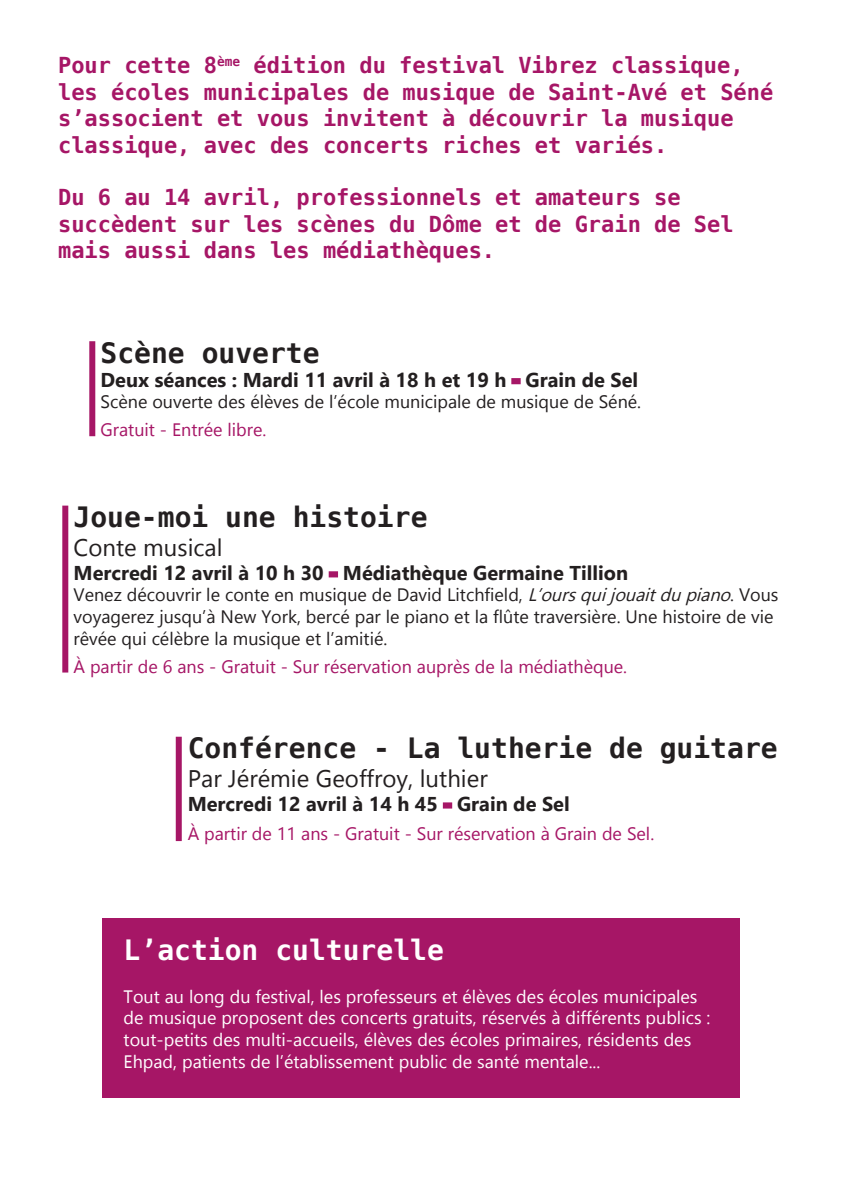
<style>
.page{position:relative;width:842px;height:1191px;background:#fff}
.page>*{position:absolute;margin:0;border:0;box-sizing:border-box;transform-origin:0 0}
.t1{font:700 28px "DejaVu Sans Mono";color:#231f20}
.t2{font:700 28px "DejaVu Sans Mono";color:#fff}
.t3{font:24px "Gadugi";color:#231f20}
.t4{font:700 22px/26.4px "DejaVu Sans Mono";color:#a61666}
.t5{font:700 20px "Gadugi";color:#231f20}
.t6{font:18px/21.6px "Gadugi";color:#fff}
.t7{font:18px/21.6px "Gadugi";color:#231f20}
.t8{font:18px "Gadugi";color:#a61666}
.s1{color:#a61666}
.s2{font-style:italic}
</style>
<div class="page">
<div style="left:102px;top:918px;width:638px;height:179px;background:#a61666"></div>
<div style="left:329px;top:571px;width:9px;height:6px;border:4px solid #a61666"></div>
<div style="left:62px;top:505px;width:6px;height:167px;background:#a61666"></div>
<div style="left:443px;top:802px;width:9px;height:6px;border:4px solid #a61666"></div>
<div style="left:176px;top:736px;width:6px;height:105px;background:#a61666"></div>
<div style="left:511px;top:378px;width:10px;height:6px;border:4px solid #a61666"></div>
<div style="left:89px;top:341px;width:6px;height:95px;background:#a61666"></div>
<p class="t4" style="left:58px;top:54px;width:717px">Pour cette 8<sup>ème</sup> édition du festival Vibrez classique, les écoles municipales de musique de Saint-Avé et Séné s’associent et vous invitent à découvrir la musique classique, avec des concerts riches et variés.</p>
<p class="t4" style="left:58px;top:186px;width:677px">Du 6 au 14 avril, professionnels et amateurs se succèdent sur les scènes du Dôme et de Grain de Sel mais aussi dans les médiathèques.</p>
<p class="t1" style="left:101px;top:340px;width:221px">Scène ouverte</p>
<p class="t5" style="left:101px;top:372px;width:539px">Deux séances : Mardi 11 avril à 18 h et 19 h <span class="s1">-</span> Grain de Sel</p>
<p class="t7" style="left:101px;top:391px;width:542px">Scène ouverte des élèves de l’école municipale de musique de Séné.</p>
<p class="t8" style="left:101px;top:419px;width:167px">Gratuit - Entrée libre.</p>
<p class="t1" style="left:74px;top:504px;width:355px">Joue-moi une histoire</p>
<p class="t3" style="left:74px;top:537px;width:151px">Conte musical</p>
<p class="t5" style="left:74px;top:565px;width:556px">Mercredi 12 avril à 10 h 30 <span class="s1">-</span> Médiathèque Germaine Tillion</p>
<p class="t7" style="left:74px;top:584px;width:706px">Venez découvrir le conte en musique de David Litchfield, <span class="s2">L’oursquijouaitdu piano</span>. Vous voyagerez jusqu’à New York, bercé par le piano et la flûte traversière. Une histoire de vie rêvée qui célèbre la musique et l’amitié.</p>
<p class="t8" style="left:74px;top:655px;width:555px">À partir de 6 ans - Gratuit - Sur réservation auprès de la médiathèque.</p>
<p class="t1" style="left:188px;top:735px;width:591px">Conférence - La lutherie de guitare</p>
<p class="t3" style="left:188px;top:764px;width:301px">Par Jérémie Geoffroy, luthier</p>
<p class="t5" style="left:188px;top:796px;width:384px">Mercredi 12 avril à 14 h 45 <span class="s1">-</span> Grain de Sel</p>
<p class="t8" style="left:188px;top:826px;width:468px">À partir de 11 ans - Gratuit - Sur réservation à Grain de Sel.</p>
<p class="t2" style="left:124px;top:937px;width:322px">L’action culturelle</p>
<p class="t6" style="left:124px;top:985px;width:588px">Tout au long du festival, les professeurs et élèves des écoles municipales de musique proposent des concerts gratuits, réservés à différents publics : tout-petits des multi-accueils, élèves des écoles primaires, résidents des Ehpad, patients de l’établissement public de santé mentale...</p>
</div>
